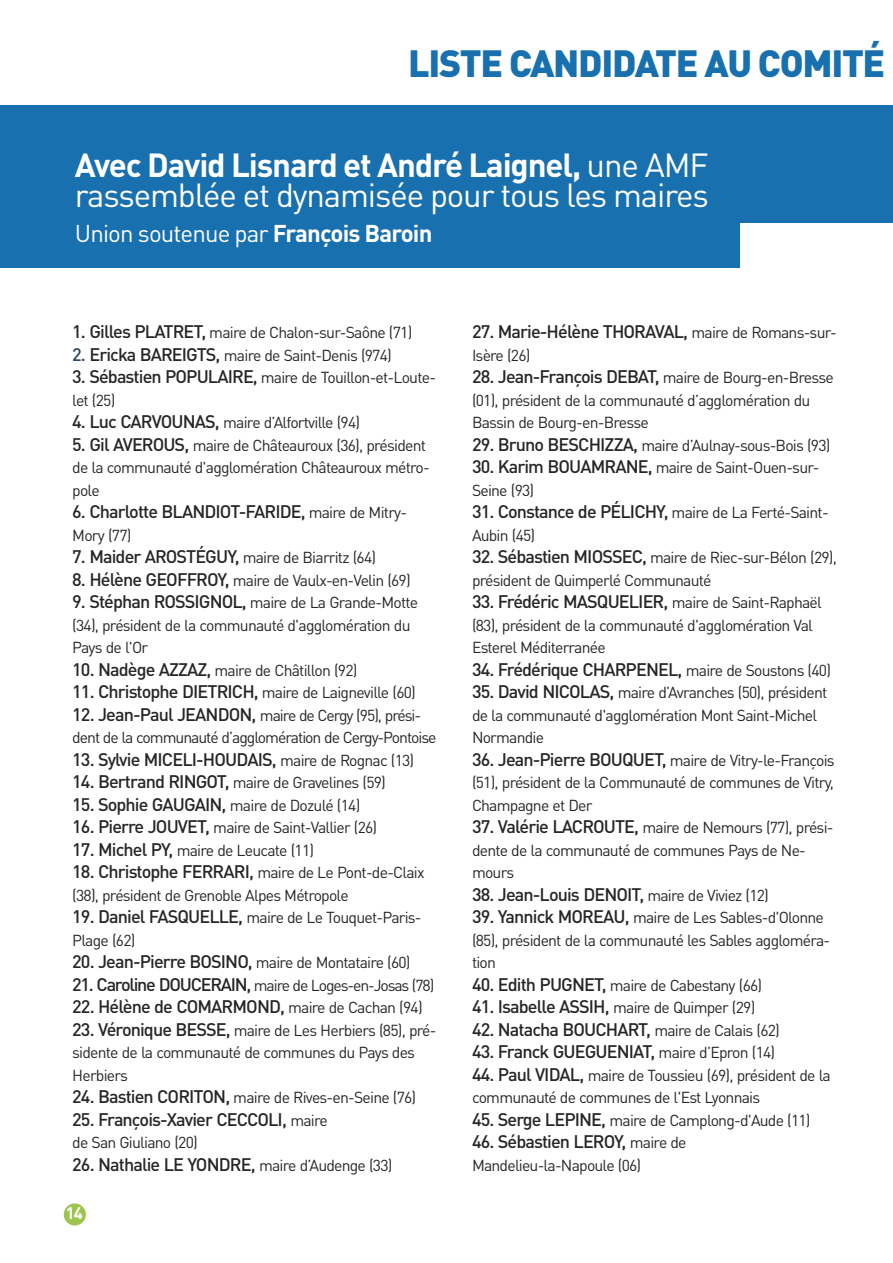
<style>
.page{position:relative;width:893px;height:1263px;background:#fff}
.page>*{position:absolute;margin:0;border:0;box-sizing:border-box;transform-origin:0 0}
.t1{font:900 37.5px "DIN Pro";letter-spacing:-.035em;color:#1970ae}
.t2{font:33px/30px "DIN Pro";letter-spacing:-.035em;color:#fff}
.t3{font:24px "DIN Pro";letter-spacing:-.035em;color:#fff}
.t4{font:500 18px "DIN Pro";letter-spacing:-.05em;color:#272526}
.t5{font:700 16.5px "DIN Pro";color:#fff}
.t6{font:15.75px/22.5px "DIN Pro";letter-spacing:-.05em;color:#272526}
.t7{font:15.75px "DIN Pro";letter-spacing:-.07em;color:#272526}
.s1{font-weight:700}
.s2{font-weight:500;font-size:18px}
.s3{font-weight:500;font-size:18px;color:#2c465f}
.s4{font-weight:400;font-size:15.75px}
</style>
<div class="page">
<div style="left:0;top:105px;width:893px;height:163px;background:#1970ae"></div>
<div style="left:740px;top:223px;width:153px;height:50px;background:#fff"></div>
<div style="left:64px;top:1203px;width:22px;height:22px;background:#9cc54d;border-radius:50%"></div>
<h1 class="t1" style="left:408px;top:50px;width:479px">LISTE CANDIDATE AU COMITÉ</h1>
<h2 class="t2" style="left:75px;top:154px;width:635px"><span class="s1">Avec David Lisnard et André Laignel,</span> une AMF rassemblée et dynamisée pour tous les maires</h2>
<h3 class="t3" style="left:75px;top:225px;width:359px">Union soutenue par <span class="s1">François Baroin</span></h3>
<p class="t6" style="left:72px;top:323px;width:342px"><span class="s2">1. Gilles PLATRET,</span> maire de Chalon-sur-Saône (71)</p>
<p class="t6" style="left:72px;top:346px;width:321px"><span class="s3">2.</span> <span class="s2">Ericka BAREIGTS,</span> maire de Saint-Denis (974)</p>
<p class="t6" style="left:72px;top:368px;width:365px"><span class="s2">3. Sébastien POPULAIRE,</span> maire de Touillon-et-Loute&shy;let (25)</p>
<p class="t6" style="left:72px;top:413px;width:289px"><span class="s2">4. Luc CARVOUNAS,</span> maire d’Alfortville (94)</p>
<p class="t6" style="left:72px;top:436px;width:359px"><span class="s2">5. Gil AVEROUS,</span> maire de Châteauroux (36), président de la communauté d'agglomération Châteauroux métro&shy;pole</p>
<p class="t4" style="left:72px;top:505px;width:336px">6. Charlotte BLANDIOT-FARIDE, <span class="s4">maire de Mitry-</span></p>
<p class="t6" style="left:72px;top:526px;width:61px">Mory (77)</p>
<p class="t6" style="left:72px;top:548px;width:305px"><span class="s2">7. Maider AROSTÉGUY,</span> maire de Biarritz (64)</p>
<p class="t6" style="left:72px;top:571px;width:340px"><span class="s2">8. Hélène GEOFFROY,</span> maire de Vaulx-en-Velin (69)</p>
<p class="t6" style="left:72px;top:593px;width:347px"><span class="s2">9. Stéphan ROSSIGNOL,</span> maire de La Grande-Motte (34), président de la communauté d'agglomération du<br>Pays de l'Or</p>
<p class="t6" style="left:72px;top:661px;width:287px"><span class="s2">10. Nadège AZZAZ,</span> maire de Châtillon (92)</p>
<p class="t4" style="left:72px;top:685px;width:345px">11. Christophe DIETRICH, <span class="s4">maire de Laigneville (60)</span></p>
<p class="t6" style="left:72px;top:706px;width:366px"><span class="s2">12. Jean-Paul JEANDON,</span> maire de Cergy (95), prési&shy;dent de la communauté d’agglomération de Cergy-Pontoise</p>
<p class="t4" style="left:72px;top:753px;width:343px">13. Sylvie MICELI-HOUDAIS, <span class="s4">maire de Rognac (13)</span></p>
<p class="t6" style="left:72px;top:773px;width:315px"><span class="s2">14. Bertrand RINGOT,</span> maire de Gravelines (59)</p>
<p class="t4" style="left:72px;top:798px;width:290px">15. Sophie GAUGAIN, <span class="s4">maire de Dozulé (14)</span></p>
<p class="t6" style="left:72px;top:818px;width:306px"><span class="s2">16. Pierre JOUVET,</span> maire de Saint-Vallier (26)</p>
<p class="t6" style="left:72px;top:841px;width:243px"><span class="s2">17. Michel PY,</span> maire de Leucate (11)</p>
<p class="t6" style="left:72px;top:863px;width:354px"><span class="s2">18. Christophe FERRARI,</span> maire de Le Pont-de-Claix (38), président de Grenoble Alpes Métropole</p>
<p class="t6" style="left:72px;top:908px;width:351px"><span class="s2">19. Daniel FASQUELLE,</span> maire de Le Touquet-Paris-<br>Plage (62)</p>
<p class="t4" style="left:72px;top:955px;width:340px">20. Jean-Pierre BOSINO, <span class="s4">maire de Montataire (60)</span></p>
<p class="t7" style="left:72px;top:979px;width:364px"><span class="s2">21. Caroline DOUCERAIN,</span> maire de Loges-en-Josas (78)</p>
<p class="t4" style="left:72px;top:1000px;width:352px">22. Hélène de COMARMOND, <span class="s4">maire de Cachan (94)</span></p>
<p class="t6" style="left:72px;top:1021px;width:366px"><span class="s2">23. Véronique BESSE,</span> maire de Les Herbiers (85), pré&shy;sidente de la communauté de communes du Pays des<br>Herbiers</p>
<p class="t6" style="left:72px;top:1088px;width:345px"><span class="s2">24. Bastien CORITON,</span> maire de Rives-en-Seine (76)</p>
<p class="t4" style="left:72px;top:1113px;width:257px">25. François-Xavier CECCOLI, <span class="s4">maire</span></p>
<p class="t6" style="left:72px;top:1133px;width:127px">de San Giuliano (20)</p>
<p class="t4" style="left:72px;top:1158px;width:322px">26. Nathalie LE YONDRE, <span class="s4">maire d’Audenge (33)</span></p>
<p class="t5" style="left:66px;top:1208px;width:19px">14</p>
<p class="t4" style="left:472px;top:325px;width:366px">27. Marie-Hélène THORAVAL, <span class="s4">maire de Romans-sur-</span></p>
<p class="t6" style="left:472px;top:346px;width:60px">Isère (26)</p>
<p class="t4" style="left:472px;top:370px;width:363px">28. Jean-François DEBAT, <span class="s4">maire de Bourg-en-Bresse</span></p>
<p class="t6" style="left:472px;top:391px;width:340px">(01), président de la communauté d’agglomération du<br>Bassin de Bourg-en-Bresse</p>
<p class="t6" style="left:472px;top:436px;width:360px"><span class="s2">29. Bruno BESCHIZZA,</span> maire d’Aulnay-sous-Bois (93)</p>
<p class="t6" style="left:472px;top:458px;width:349px"><span class="s2">30. Karim BOUAMRANE,</span> maire de Saint-Ouen-sur-<br>Seine (93)</p>
<p class="t4" style="left:472px;top:505px;width:358px">31. Constance de PÉLICHY, <span class="s4">maire de La Ferté-Saint-</span></p>
<p class="t6" style="left:472px;top:526px;width:65px">Aubin (45)</p>
<p class="t6" style="left:472px;top:548px;width:366px"><span class="s2">32. Sébastien MIOSSEC,</span> maire de Riec-sur-Bélon (29), président de Quimperlé Communauté</p>
<p class="t4" style="left:472px;top:595px;width:351px">33. Frédéric MASQUELIER, <span class="s4">maire de Saint-Raphaël</span></p>
<p class="t6" style="left:472px;top:616px;width:342px">(83), président de la communauté d'agglomération Val<br>Esterel Méditerranée</p>
<p class="t4" style="left:472px;top:663px;width:361px">34. Frédérique CHARPENEL, <span class="s4">maire de Soustons (40)</span></p>
<p class="t6" style="left:472px;top:683px;width:357px"><span class="s2">35. David NICOLAS,</span> maire d’Avranches (50), président de la communauté d'agglomération Mont Saint-Michel<br>Normandie</p>
<p class="t6" style="left:472px;top:751px;width:364px;text-align:justify"><span class="s2">36. Jean-Pierre BOUQUET,</span> maire de Vitry-le-François (51), président de la Communauté de communes de Vitry, Champagne et Der</p>
<p class="t6" style="left:472px;top:818px;width:363px"><span class="s2">37. Valérie LACROUTE,</span> maire de Nemours (77), prési&shy;dente de la communauté de communes Pays de Ne&shy;mours</p>
<p class="t4" style="left:472px;top:888px;width:298px">38. Jean-Louis DENOIT, <span class="s4">maire de Viviez (12)</span></p>
<p class="t6" style="left:472px;top:908px;width:360px"><span class="s2">39. Yannick MOREAU,</span> maire de Les Sables-d'Olonne (85), président de la communauté les Sables aggloméra&shy;tion</p>
<p class="t6" style="left:472px;top:976px;width:292px"><span class="s2">40. Edith PUGNET,</span> maire de Cabestany (66)</p>
<p class="t6" style="left:472px;top:998px;width:285px"><span class="s2">41. Isabelle ASSIH,</span> maire de Quimper (29)</p>
<p class="t4" style="left:472px;top:1023px;width:309px">42. Natacha BOUCHART, <span class="s4">maire de Calais (62)</span></p>
<p class="t4" style="left:472px;top:1045px;width:305px">43. Franck GUEGUENIAT, <span class="s4">maire d’Epron (14)</span></p>
<p class="t6" style="left:472px;top:1066px;width:360px"><span class="s2">44. Paul VIDAL,</span> maire de Toussieu (69), président de la communauté de communes de l'Est Lyonnais</p>
<p class="t6" style="left:472px;top:1111px;width:340px"><span class="s2">45. Serge LEPINE,</span> maire de Camplong-d'Aude (11)</p>
<p class="t4" style="left:472px;top:1135px;width:216px">46. Sébastien LEROY, <span class="s4">maire de</span></p>
<p class="t6" style="left:472px;top:1156px;width:171px">Mandelieu-la-Napoule (06)</p>
</div>
